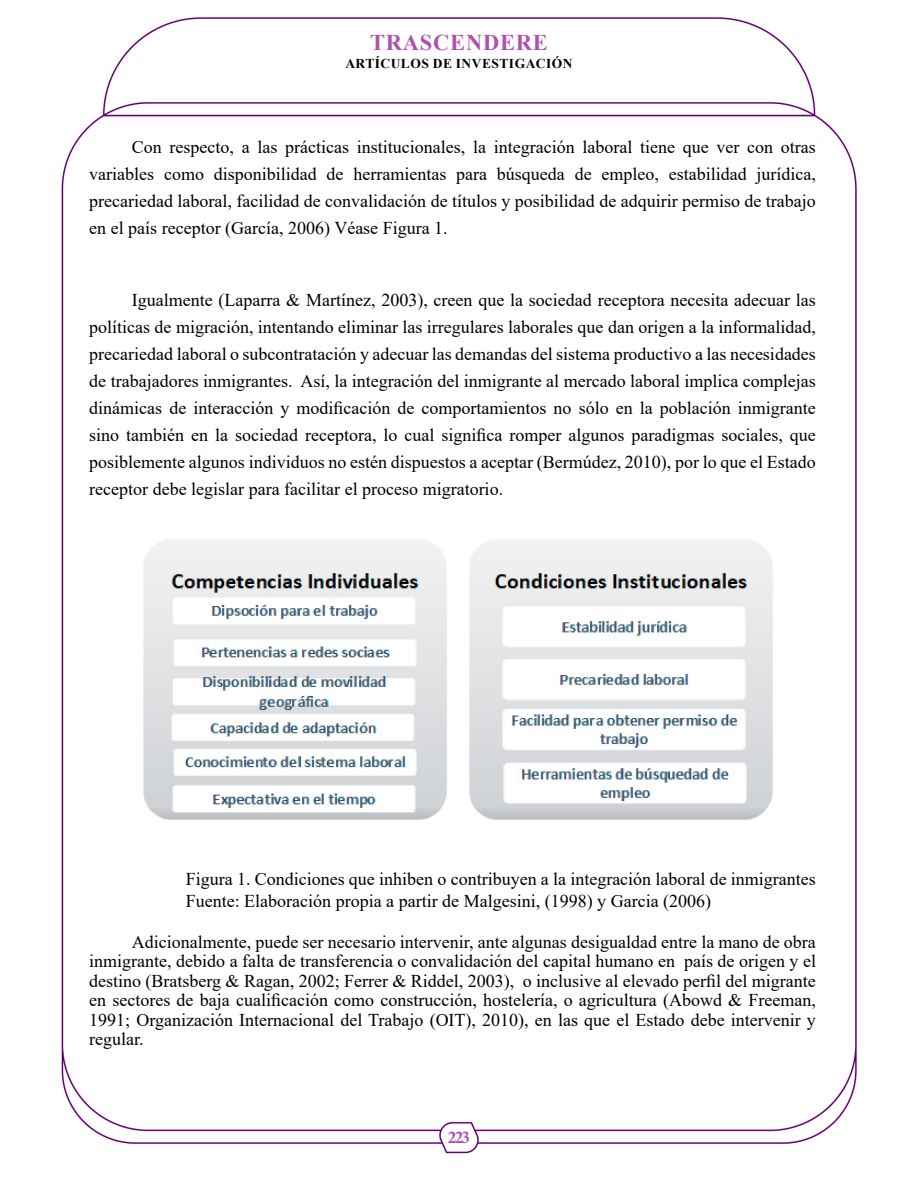
<style>
.page{position:relative;width:918px;height:1188px;background:#fff}
.page>*{position:absolute;margin:0;border:0;box-sizing:border-box;transform-origin:0 0}
.t1{font:700 22.5px "Times New Roman";letter-spacing:.035em;color:#ae51ae}
.t2{font:18px/27px "Times New Roman";color:#000;text-align:justify}
.t3{font:700 condensed 18px "Minion Pro";color:#a94bbc}
.t4{font:700 13.5px "Times New Roman";letter-spacing:.035em;color:#000003}
</style>
<div class="page">
<img style="left:61px;top:17px;width:796px;height:1137px">
<img style="left:122px;top:524px;width:661px;height:305px">
<p class="t1" style="left:370px;top:26px;width:179px">TRASCENDERE</p>
<p class="t4" style="left:345px;top:54px;width:229px">ARTÍCULOS DE INVESTIGACIÓN</p>
<p class="t2" style="left:89px;top:133px;width:728px;text-indent:43px">Con respecto, a las prácticas institucionales, la integración laboral tiene que ver con otras variables como disponibilidad de herramientas para búsqueda de empleo, estabilidad jurídica, precariedad laboral, facilidad de convalidación de títulos y posibilidad de adquirir permiso de trabajo en el país receptor (García, 2006) Véase Figura 1.</p>
<p class="t2" style="left:89px;top:286px;width:728px;text-indent:43px">Igualmente (Laparra &amp; Martínez, 2003), creen que la sociedad receptora necesita adecuar las políticas de migración, intentando eliminar las irregulares laborales que dan origen a la informalidad, precariedad laboral o subcontratación y adecuar las demandas del sistema productivo a las necesidades de trabajadores inmigrantes. Así, la integración del inmigrante al mercado laboral implica complejas dinámicas de interacción y modificación de comportamientos no sólo en la población inmigrante sino también en la sociedad receptora, lo cual significa romper algunos paradigmas sociales, que posiblemente algunos individuos no estén dispuestos a aceptar (Bermúdez, 2010), por lo que el Estado receptor debe legislar para facilitar el proceso migratorio.</p>
<p class="t2" style="left:186px;top:868px;width:632px;line-height:21.6px">Figura 1. Condiciones que inhiben o contribuyen a la integración laboral de inmigrantes<br>Fuente: Elaboración propia a partir de Malgesini, (1998) y Garcia (2006)</p>
<p class="t2" style="left:89px;top:932px;width:728px;line-height:19.4px;text-indent:43px">Adicionalmente, puede ser necesario intervenir, ante algunas desigualdad entre la mano de obra inmigrante, debido a falta de transferencia o convalidación del capital humano en país de origen y el destino (Bratsberg &amp; Ragan, 2002; Ferrer &amp; Riddel, 2003), o inclusive al elevado perfil del migrante en sectores de baja cualificación como construcción, hostelería, o agricultura (Abowd &amp; Freeman, 1991; Organización Internacional del Trabajo (OIT), 2010), en las que el Estado debe intervenir y regular.</p>
<p class="t3" style="left:448px;top:1125px;width:24px">223</p>
</div>
